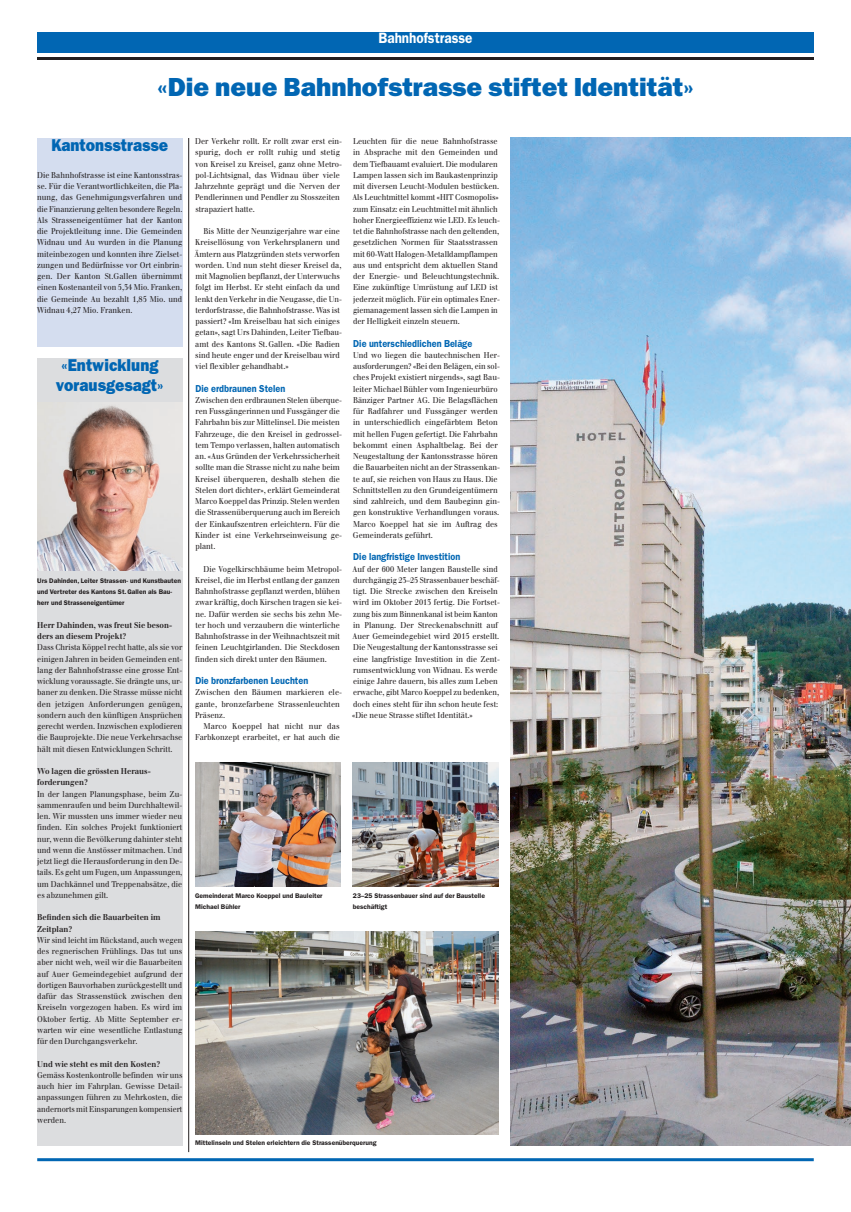
<style>
.page{position:relative;width:851px;height:1212px;background:#fff}
.page>*{position:absolute;margin:0;border:0;box-sizing:border-box;transform-origin:0 0}
.t1{font:800 26.25px "Franklin Gothic";color:#0166b3}
.t2{font:800 17.25px/20.2px "Franklin Gothic";color:#0166b3;text-align:center;scale:.9 1}
.t3{font:600 15px "Franklin Gothic";color:#fff;scale:.9 1}
.t4{font:600 10.12px "Franklin Gothic";color:#0166b3;scale:.9 1}
.t5{font:8.25px/11.2px "Walbaum";color:#231f20;scale:.9 1}
.t6{font:8.25px/11.2px "Walbaum";color:#231f20;text-align:justify;scale:.89 1}
.t7{font:8.25px/11.2px "Walbaum";color:#231f20;scale:.91 1}
.t8{font:700 8.25px/11.2px "Walbaum";color:#231f20;scale:.9 1}
.t9{font:8.25px/11.2px "Walbaum";color:#231f20;text-align:right;scale:.92 1}
.t10{font:600 6.75px/11.2px "Franklin Gothic";color:#231f20}
</style>
<div class="page">
<div style="left:37px;top:32px;width:776px;height:20px;background:#0166b3"></div>
<hr style="left:37px;top:57px;width:776px;height:3px;background:#231f20">
<hr style="left:37px;top:1158px;width:776px;height:3px;background:#0166b3">
<hr style="left:188px;top:138px;width:1px;height:1014px;background:#231f20">
<div style="left:37px;top:138px;width:145px;height:209px;background:#d4ddef"></div>
<div style="left:37px;top:358px;width:145px;height:787px;background:#dcdddf"></div>
<img style="left:510px;top:138px;width:340px;height:1007px">
<img style="left:37px;top:403px;width:145px;height:167px">
<img style="left:195px;top:932px;width:303px;height:202px">
<img style="left:195px;top:763px;width:145px;height:124px">
<img style="left:353px;top:763px;width:145px;height:124px">
<h3 class="t3" style="left:378px;top:29px;width:106px">Bahnhofstrasse</h3>
<h1 class="t1" style="left:157px;top:72px;width:539px">«Die neue Bahnhofstrasse stiftet Identität»</h1>
<h2 class="t2" style="left:51px;top:135px;width:131px">Kantonsstrasse</h2>
<p class="t5" style="left:37px;top:169px;width:163px;text-align:justify">Die Bahnhofstrasse ist eine Kantonsstras&shy;se. Für die Verantwortlichkeiten, die Pla&shy;nung, das Genehmigungsverfahren und die Finanzierung gelten besondere Regeln.<br>Als Strasseneigentümer hat der Kanton die Projektleitung inne. Die Gemeinden Widnau und Au wurden in die Planung miteinbezogen und konnten ihre Zielset&shy;zungen und Bedürfnisse vor Ort einbrin&shy;gen. Der Kanton St.Gallen übernimmt einen Kostenanteil von 5,34 Mio. Franken, die Gemeinde Au bezahlt 1,85 Mio. und Widnau 4,27 Mio. Franken.</p>
<h2 class="t2" style="left:56px;top:355px;width:121px">«Entwicklung vorausgesagt»</h2>
<p class="t10" style="left:37px;top:575px;width:145px">Urs Dahinden, Leiter Strassen- und Kunstbauten und Vertreter des Kantons St.Gallen als Bau&shy;herr und Strasseneigentümer</p>
<p class="t8" style="left:37px;top:619px;width:151px">Herr Dahinden, was freut Sie beson&shy;ders an diesem Projekt?</p>
<p class="t6" style="left:37px;top:642px;width:164px">Dass Christa Köppel recht hatte, als sie vor einigen Jahren in beiden Gemeinden ent&shy;lang der Bahnhofstrasse eine grosse Ent&shy;wicklung voraussagte. Sie drängte uns, ur&shy;baner zu denken. Die Strasse müsse nicht den jetzigen Anforderungen genügen, sondern auch den künftigen Ansprüchen gerecht werden. Inzwischen explodieren die Bauprojekte. Die neue Verkehrsachse hält mit diesen Entwicklungen Schritt.</p>
<p class="t8" style="left:37px;top:766px;width:128px">Wo lagen die grössten Heraus&shy;forderungen?</p>
<p class="t5" style="left:37px;top:788px;width:163px;text-align:justify">In der langen Planungsphase, beim Zu&shy;sammenraufen und beim Durchhaltewil&shy;len. Wir mussten uns immer wieder neu finden. Ein solches Projekt funktioniert nur, wenn die Bevölkerung dahinter steht und wenn die Anstösser mitmachen. Und jetzt liegt die Herausforderung in den De&shy;tails. Es geht um Fugen, um Anpassungen, um Dachkännel und Treppenabsätze, die es abzunehmen gilt.</p>
<p class="t8" style="left:37px;top:912px;width:139px">Befinden sich die Bauarbeiten im<br>Zeitplan?</p>
<p class="t6" style="left:37px;top:934px;width:165px">Wir sind leicht im Rückstand, auch wegen des regnerischen Frühlings. Das tut uns aber nicht weh, weil wir die Bauarbeiten auf Auer Gemeindegebiet aufgrund der dortigen Bauvorhaben zurückgestellt und dafür das Strassenstück zwischen den Kreiseln vorgezogen haben. Es wird im Oktober fertig. Ab Mitte September er&shy;warten wir eine wesentliche Entlastung für den Durchgangsverkehr.</p>
<p class="t8" style="left:37px;top:1058px;width:138px">Und wie steht es mit den Kosten?</p>
<p class="t6" style="left:37px;top:1069px;width:165px">Gemäss Kostenkontrolle befinden wir uns auch hier im Fahrplan. Gewisse Detail&shy;anpassungen führen zu Mehrkosten, die andernorts mit Einsparungen kompensiert werden.</p>
<p class="t5" style="left:195px;top:136px;width:165px">Der Verkehr rollt. Er rollt zwar erst ein&shy;spurig, doch er rollt ruhig und stetig von Kreisel zu Kreisel, ganz ohne Metro&shy;pol-Lichtsignal, das Widnau über viele Jahrzehnte geprägt und die Nerven der Pendlerinnen und Pendler zu Stosszeiten strapaziert hatte.</p>
<p class="t5" style="left:194px;top:226px;width:165px;text-indent:9px">Bis Mitte der Neunzigerjahre war eine Kreisellösung von Verkehrsplanern und Ämtern aus Platzgründen stets verworfen worden. Und nun steht dieser Kreisel da, mit Magnolien bepflanzt, der Unterwuchs folgt im Herbst. Er steht einfach da und lenkt den Verkehr in die Neugasse, die Un&shy;terdorfstrasse, die Bahnhofstrasse. Was ist passiert? «Im Kreiselbau hat sich einiges getan», sagt Urs Dahinden, Leiter Tiefbau&shy;amt des Kantons St.Gallen. «Die Radien sind heute enger und der Kreiselbau wird viel flexibler gehandhabt.»</p>
<p class="t4" style="left:195px;top:382px;width:101px">Die erdbraunen Stelen</p>
<p class="t6" style="left:195px;top:394px;width:167px;text-align:left">Zwischen den erdbraunen Stelen überque&shy;ren Fussgängerinnen und Fussgänger die Fahrbahn bis zur Mittelinsel. Die meisten Fahrzeuge, die den Kreisel in gedrossel&shy;tem Tempo verlassen, halten automatisch an. «Aus Gründen der Verkehrssicherheit sollte man die Strasse nicht zu nahe beim Kreisel überqueren, deshalb stehen die Stelen dort dichter», erklärt Gemeinderat Marco Koeppel das Prinzip. Stelen werden die Strassenüberquerung auch im Bereich der Einkaufszentren erleichtern. Für die Kinder ist eine Verkehrseinweisung ge&shy;plant.</p>
<p class="t5" style="left:195px;top:563px;width:165px;text-indent:8px">Die Vogelkirschbäume beim Metropol-Kreisel, die im Herbst entlang der ganzen Bahnhofstrasse gepflanzt werden, blühen zwar kräftig, doch Kirschen tragen sie kei&shy;ne. Dafür werden sie sechs bis zehn Me&shy;ter hoch und verzaubern die winterliche Bahnhofstrasse in der Weihnachtszeit mit feinen Leuchtgirlanden. Die Steckdosen finden sich direkt unter den Bäumen.</p>
<p class="t4" style="left:195px;top:675px;width:127px">Die bronzfarbenen Leuchten</p>
<p class="t7" style="left:195px;top:687px;width:163px">Zwischen den Bäumen markieren ele&shy;gante, bronzefarbene Strassenleuchten<br>Präsenz.</p>
<p class="t9" style="left:195px;top:721px;width:159px">Marco Koeppel hat nicht nur das<br>Farbkonzept erarbeitet, er hat auch die</p>
<p class="t7" style="left:352px;top:136px;width:164px">Leuchten für die neue Bahnhofstrasse in Absprache mit den Gemeinden und dem Tiefbauamt evaluiert. Die modularen Lampen lassen sich im Baukastenprinzip mit diversen Leucht-Modulen bestücken.<br>Als Leuchtmittel kommt «HIT Cosmopolis» zum Einsatz: ein Leuchtmittel mit ähnlich hoher Energieeffizienz wie LED. Es leuch&shy;tet die Bahnhofstrasse nach den geltenden, gesetzlichen Normen für Staatsstrassen mit 60-Watt Halogen-Metalldampflampen aus und entspricht dem aktuellen Stand der Energie- und Beleuchtungstechnik.<br>Eine zukünftige Umrüstung auf LED ist jederzeit möglich. Für ein optimales Ener&shy;giemanagement lassen sich die Lampen in der Helligkeit einzeln steuern.</p>
<p class="t4" style="left:353px;top:337px;width:134px">Die unterschiedlichen Beläge</p>
<p class="t5" style="left:353px;top:349px;width:165px">Und wo liegen die bautechnischen Her&shy;ausforderungen? «Bei den Belägen, ein sol&shy;ches Projekt existiert nirgends», sagt Bau&shy;leiter Michael Bühler vom Ingenieurbüro Bänziger Partner AG. Die Belagsflächen für Radfahrer und Fussgänger werden in unterschiedlich eingefärbtem Beton mit hellen Fugen gefertigt. Die Fahrbahn bekommt einen Asphaltbelag. Bei der Neugestaltung der Kantonsstrasse hören die Bauarbeiten nicht an der Strassenkan&shy;te auf, sie reichen von Haus zu Haus. Die Schnittstellen zu den Grundeigentümern sind zahlreich, und dem Baubeginn gin&shy;gen konstruktive Verhandlungen voraus.<br>Marco Koeppel hat sie im Auftrag des Gemeinderats geführt.</p>
<p class="t4" style="left:353px;top:551px;width:120px">Die langfristige Investition</p>
<p class="t5" style="left:352px;top:563px;width:166px">Auf der 600 Meter langen Baustelle sind durchgängig 23–25 Strassenbauer beschäf&shy;tigt. Die Strecke zwischen den Kreiseln wird im Oktober 2013 fertig. Die Fortset&shy;zung bis zum Binnenkanal ist beim Kanton in Planung. Der Streckenabschnitt auf Auer Gemeindegebiet wird 2015 erstellt.<br>Die Neugestaltung der Kantonsstrasse sei eine langfristige Investition in die Zent&shy;rumsentwicklung von Widnau. Es werde einige Jahre dauern, bis alles zum Leben erwache, gibt Marco Koeppel zu bedenken, doch eines steht für ihn schon heute fest: «Die neue Strasse stiftet Identität.»</p>
<p class="t10" style="left:195px;top:890px;width:129px">Gemeinderat Marco Koeppel und Bauleiter<br>Michael Bühler</p>
<p class="t10" style="left:353px;top:890px;width:133px">23–25 Strassenbauer sind auf der Baustelle beschäftigt</p>
<p class="t10" style="left:195px;top:1137px;width:183px">Mittelinseln und Stelen erleichtern die Strassenüberquerung</p>
</div>
